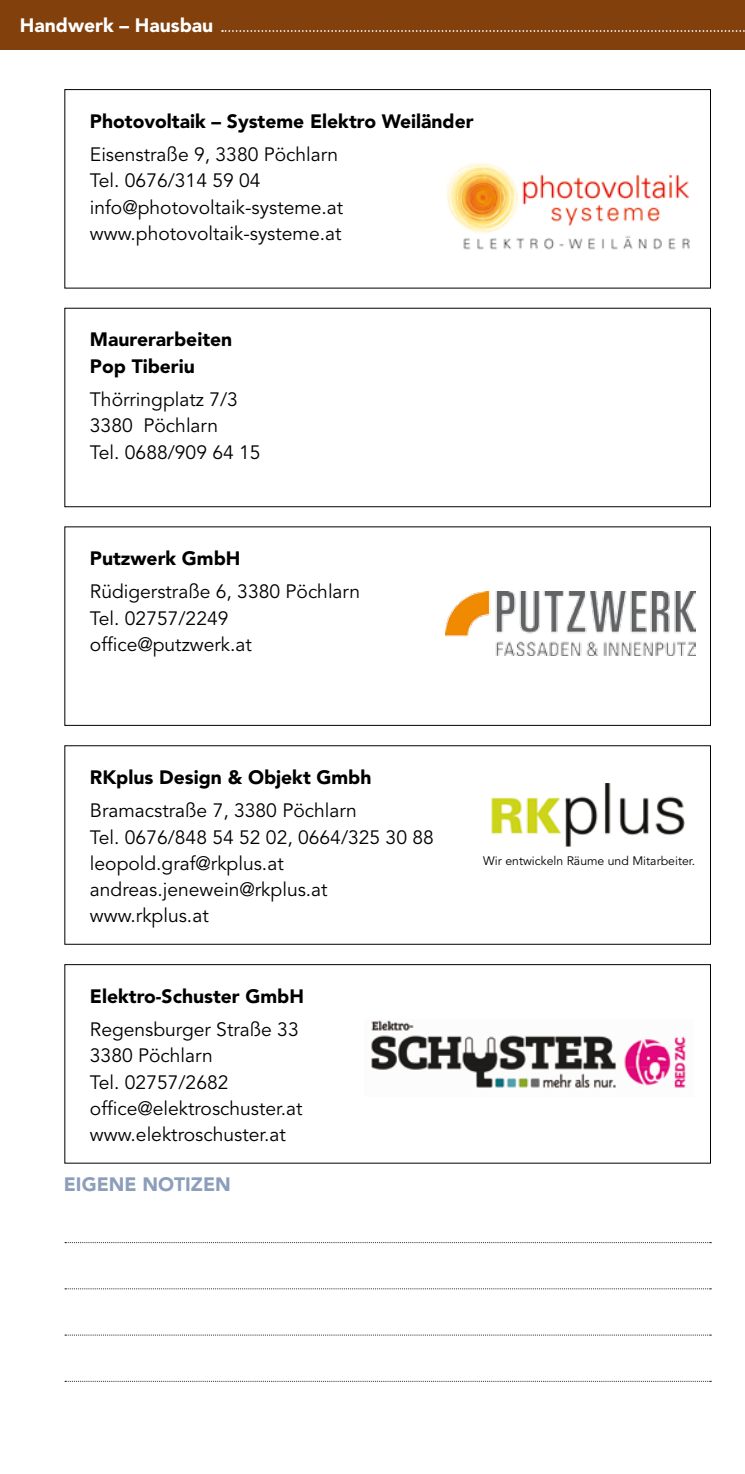
<style>
.page{position:relative;width:745px;height:1474px;background:#fff}
.page>*{position:absolute;margin:0;border:0;box-sizing:border-box;transform-origin:0 0}
.t1{font:19.25px/26.2px "Avenir";color:#000}
.t2{font:900 19.25px/26.2px "Avenir";color:#000}
.t3{font:900 19.25px "Avenir";color:#fff}
.t4{font:900 19.25px "Avenir";color:#8c9eba}
.t5{font:12.25px "Avenir";color:#000}
</style>
<div class="page">
<div style="left:0;top:0;width:744px;height:50px;background:#81400c"></div>
<svg style="left:222px;top:30px;width:523px;height:2px"></svg>
<div style="left:64px;top:89px;width:646px;height:199px;border:1px solid #000"></div>
<img style="left:447px;top:162px;width:243px;height:88px">
<img style="left:445px;top:592px;width:249px;height:64px">
<div style="left:64px;top:964px;width:646px;height:199px;border:1px solid #000"></div>
<img style="left:371px;top:1020px;width:315px;height:68px">
<img style="left:491px;top:783px;width:194px;height:64px">
<svg style="left:65px;top:1242px;width:645px;height:1px"></svg>
<svg style="left:65px;top:1288px;width:645px;height:1px"></svg>
<svg style="left:65px;top:1334px;width:645px;height:1px"></svg>
<svg style="left:65px;top:1380px;width:645px;height:1px"></svg>
<p class="t3" style="left:20px;top:14px;width:195px">Handwerk – Hausbau</p>
<p class="t2" style="left:90px;top:108px;width:385px">Photovoltaik – Systeme Elektro Weiländer</p>
<p class="t1" style="left:90px;top:142px;width:255px">Eisenstraße 9, 3380 Pöchlarn<br>Tel. 0676/314 59 04 info@photovoltaik-systeme.at www.photovoltaik-systeme.at</p>
<p class="t2" style="left:90px;top:326px;width:144px">Maurerarbeiten<br>Pop Tiberiu</p>
<p class="t1" style="left:90px;top:387px;width:172px">Thörringplatz 7/3<br>3380 Pöchlarn<br>Tel. 0688/909 64 15</p>
<p class="t2" style="left:90px;top:545px;width:152px">Putzwerk GmbH</p>
<p class="t1" style="left:90px;top:579px;width:271px">Rüdigerstraße 6, 3380 Pöchlarn<br>Tel. 02757/2249 office@putzwerk.at</p>
<p class="t2" style="left:90px;top:764px;width:283px">RKplus Design &amp; Objekt Gmbh</p>
<p class="t1" style="left:90px;top:798px;width:345px">Bramacstraße 7, 3380 Pöchlarn<br>Tel. 0676/848 54 52 02, 0664/325 30 88 leopold.graf@rkplus.at andreas.jenewein@rkplus.at www.rkplus.at</p>
<p class="t2" style="left:90px;top:982px;width:215px">Elektro-Schuster GmbH</p>
<p class="t1" style="left:90px;top:1016px;width:214px">Regensburger Straße 33<br>3380 Pöchlarn<br>Tel. 02757/2682 office@elektroschuster.at www.elektroschuster.at</p>
<p class="t4" style="left:64px;top:1172px;width:25px">Eigene</p>
<p class="t4" style="left:142px;top:1172px;width:75px">Notizen</p>
<p class="t5" style="left:482px;top:854px;width:213px">Wir entwickeln Räume und Mitarbeiter.</p>
</div>
